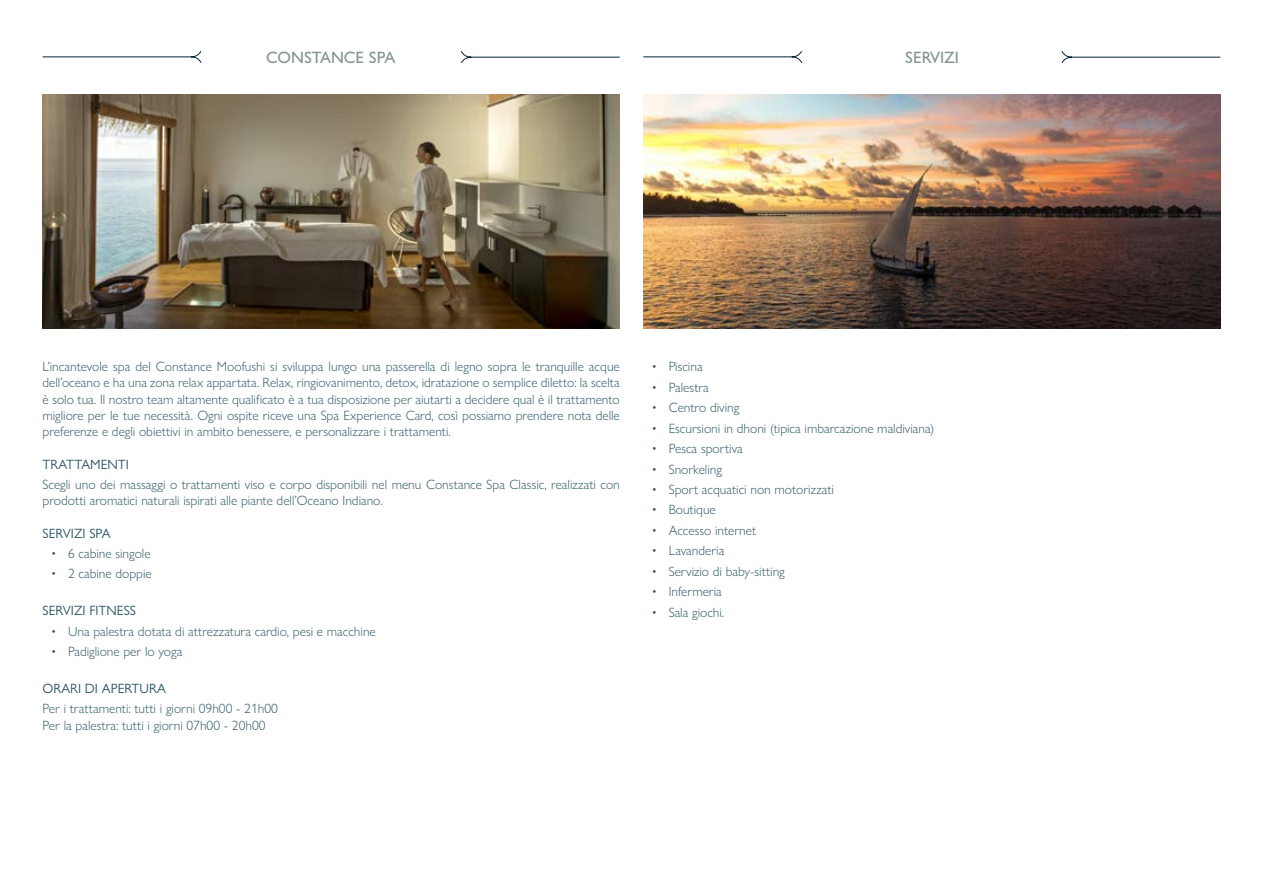
<style>
.page{position:relative;width:1263px;height:893px;background:#fff}
.page>*{position:absolute;margin:0;border:0;box-sizing:border-box;transform-origin:0 0}
.t1{font:500 16.5px "Gill Sans Nova";color:#829592}
.t2{font:300 13.5px/16.2px "Gill Sans Nova";color:#2f5763}
.t3{font:13.5px "Gill Sans Nova";color:#2f5763}
</style>
<div class="page">
<img style="left:643px;top:94px;width:577px;height:234px">
<svg style="left:42px;top:51px;width:578px;height:12px"></svg>
<svg style="left:643px;top:51px;width:578px;height:12px"></svg>
<img style="left:42px;top:94px;width:578px;height:234px">
<p class="t1" style="left:266px;top:47px;width:131px">CONSTANCE SPA</p>
<p class="t1" style="left:905px;top:47px;width:55px">SERVIZI</p>
<p class="t2" style="left:43px;top:358px;width:579px;text-align:justify">L’incantevole spa del Constance Moofushi si sviluppa lungo una passerella di legno sopra le tranquille acque dell’oceano e ha una zona relax appartata. Relax, ringiovanimento, detox, idratazione o semplice diletto: la scelta è solo tua. Il nostro team altamente qualificato è a tua disposizione per aiutarti a decidere qual è il trattamento migliore per le tue necessità. Ogni ospite riceve una Spa Experience Card, così possiamo prendere nota delle preferenze e degli obiettivi in ambito benessere, e personalizzare i trattamenti.</p>
<p class="t3" style="left:43px;top:456px;width:88px">TRATTAMENTI</p>
<p class="t2" style="left:43px;top:476px;width:579px">Scegli uno dei massaggi o trattamenti viso e corpo disponibili nel menu Constance Spa Classic, realizzati con prodotti aromatici naturali ispirati alle piante dell’Oceano Indiano.</p>
<p class="t3" style="left:43px;top:525px;width:70px">SERVIZI SPA</p>
<p class="t2" style="left:51px;top:545px;width:101px">• 6 cabine singole</p>
<p class="t2" style="left:51px;top:566px;width:102px">• 2 cabine doppie</p>
<p class="t3" style="left:43px;top:602px;width:95px">SERVIZI FITNESS</p>
<p class="t2" style="left:51px;top:623px;width:326px">• Una palestra dotata di attrezzatura cardio, pesi e macchine</p>
<p class="t2" style="left:51px;top:643px;width:133px">• Padiglione per lo yoga</p>
<p class="t3" style="left:43px;top:680px;width:125px">ORARI DI APERTURA</p>
<p class="t2" style="left:43px;top:700px;width:237px">Per i trattamenti: tutti i giorni 09h00 - 21h00<br>Per la palestra: tutti i giorni 07h00 - 20h00</p>
<p class="t2" style="left:652px;top:358px;width:52px">• Piscina</p>
<p class="t2" style="left:652px;top:379px;width:59px">• Palestra</p>
<p class="t2" style="left:652px;top:399px;width:89px">• Centro diving</p>
<p class="t2" style="left:652px;top:420px;width:284px">• Escursioni in dhoni (tipica imbarcazione maldiviana)</p>
<p class="t2" style="left:652px;top:440px;width:93px">• Pesca sportiva</p>
<p class="t2" style="left:652px;top:461px;width:72px">• Snorkeling</p>
<p class="t2" style="left:652px;top:481px;width:184px">• Sport acquatici non motorizzati</p>
<p class="t2" style="left:652px;top:502px;width:66px">• Boutique</p>
<p class="t2" style="left:652px;top:522px;width:106px">• Accesso internet</p>
<p class="t2" style="left:652px;top:543px;width:74px">• Lavanderia</p>
<p class="t2" style="left:652px;top:563px;width:135px">• Servizio di baby-sitting</p>
<p class="t2" style="left:652px;top:583px;width:72px">• Infermeria</p>
<p class="t2" style="left:652px;top:604px;width:74px">• Sala giochi.</p>
</div>
